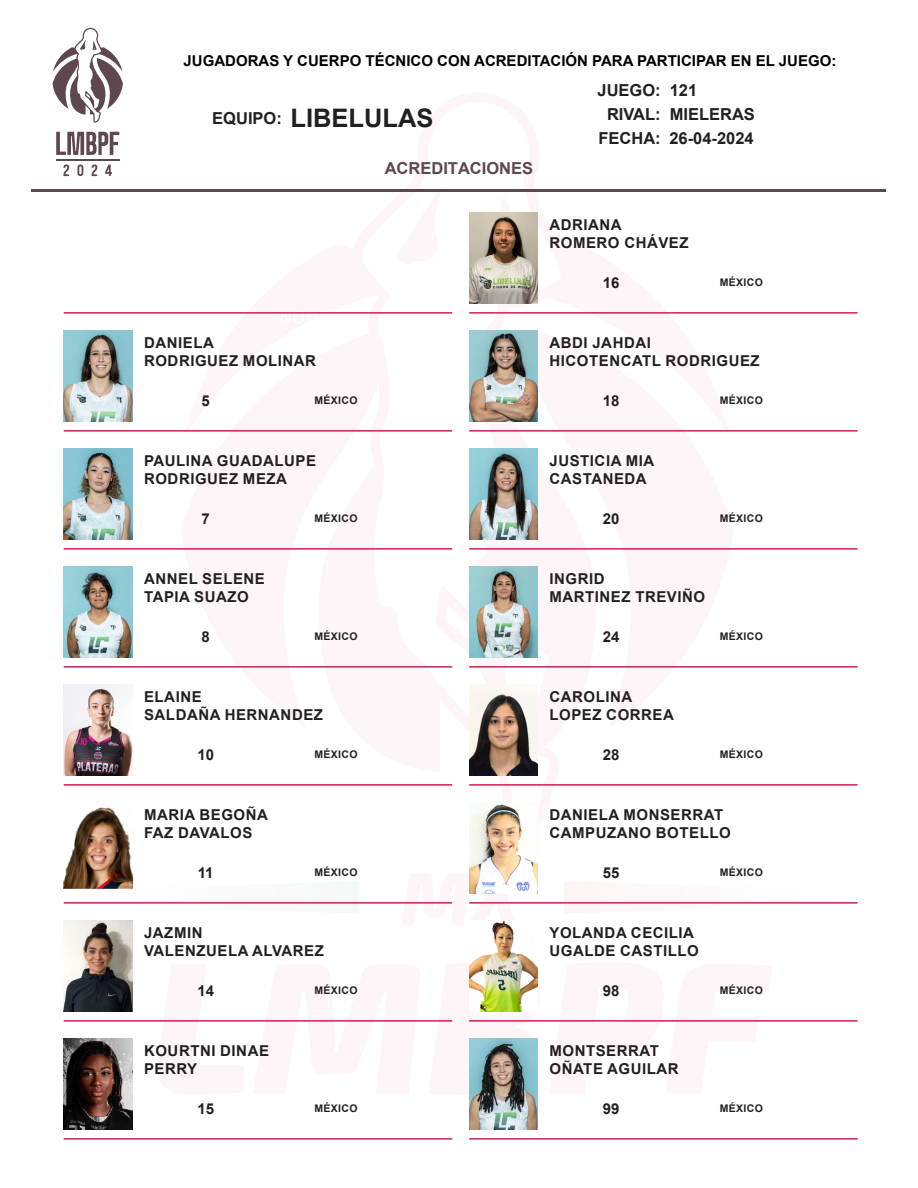
<style>
.page{position:relative;width:918px;height:1188px;background:#fff}
.page>*{position:absolute;margin:0;border:0;box-sizing:border-box;transform-origin:0 0}
.t1{font:700 25.5px "Arial";color:#231f20}
.t2{font:700 16.5px/24px "Arial";color:#231f20}
.t3{font:700 16.5px "Arial";color:#5e474f}
.t4{font:700 15px "Arial";letter-spacing:.035em;color:#231f20}
.t5{font:700 15px "Arial";color:#000}
.t6{font:700 10.5px "Arial";letter-spacing:.035em;color:#231f20}
</style>
<div class="page">
<svg style="left:89px;top:872px;width:44px;height:52px"></svg>
<svg style="left:452px;top:212px;width:86px;height:574px"></svg>
<hr style="left:32px;top:189px;width:854px;height:3px;background:#5e474f">
<svg style="left:53px;top:28px;width:70px;height:95px"></svg>
<svg style="left:56px;top:132px;width:63px;height:23px"></svg>
<svg style="left:63px;top:165px;width:6px;height:11px"></svg>
<svg style="left:77px;top:165px;width:6px;height:11px"></svg>
<svg style="left:92px;top:165px;width:5px;height:11px"></svg>
<svg style="left:105px;top:165px;width:7px;height:11px"></svg>
<hr style="left:56px;top:159px;width:64px;height:1px;background:#5e474f">
<hr style="left:64px;top:312px;width:388px;height:2px;background:#cc1f56">
<img style="left:64px;top:331px;width:68px;height:90px">
<hr style="left:64px;top:430px;width:388px;height:2px;background:#cc1f56">
<img style="left:64px;top:449px;width:68px;height:90px">
<hr style="left:64px;top:548px;width:388px;height:2px;background:#cc1f56">
<img style="left:64px;top:567px;width:68px;height:90px">
<hr style="left:64px;top:666px;width:388px;height:2px;background:#cc1f56">
<img style="left:64px;top:685px;width:68px;height:90px">
<hr style="left:64px;top:784px;width:388px;height:2px;background:#cc1f56">
<img style="left:64px;top:807px;width:68px;height:86px">
<hr style="left:64px;top:902px;width:388px;height:2px;background:#cc1f56">
<img style="left:64px;top:921px;width:68px;height:90px">
<hr style="left:64px;top:1020px;width:388px;height:2px;background:#cc1f56">
<img style="left:64px;top:1039px;width:68px;height:90px">
<hr style="left:64px;top:1138px;width:388px;height:2px;background:#cc1f56">
<img style="left:469px;top:213px;width:69px;height:90px">
<hr style="left:469px;top:312px;width:389px;height:2px;background:#cc1f56">
<img style="left:469px;top:331px;width:69px;height:90px">
<hr style="left:469px;top:430px;width:389px;height:2px;background:#cc1f56">
<img style="left:469px;top:449px;width:69px;height:90px">
<hr style="left:469px;top:548px;width:389px;height:2px;background:#cc1f56">
<img style="left:469px;top:567px;width:69px;height:90px">
<hr style="left:469px;top:666px;width:389px;height:2px;background:#cc1f56">
<img style="left:469px;top:685px;width:69px;height:90px">
<hr style="left:469px;top:784px;width:389px;height:2px;background:#cc1f56">
<img style="left:469px;top:803px;width:69px;height:90px">
<hr style="left:469px;top:902px;width:389px;height:2px;background:#cc1f56">
<img style="left:469px;top:921px;width:69px;height:90px">
<hr style="left:469px;top:1020px;width:389px;height:2px;background:#cc1f56">
<img style="left:469px;top:1039px;width:69px;height:90px">
<hr style="left:469px;top:1138px;width:389px;height:2px;background:#cc1f56">
<p class="t5" style="left:184px;top:51px;width:654px">JUGADORAS Y CUERPO TÉCNICO CON ACREDITACIÓN PARA PARTICIPAR EN EL JUEGO:</p>
<p class="t2" style="left:669px;top:79px;width:87px">121<br>MIELERAS<br>26-04-2024</p>
<p class="t2" style="left:598px;top:79px;width:65px;text-align:center">JUEGO:<br>RIVAL:<br>FECHA:</p>
<h1 class="t1" style="left:291px;top:101px;width:145px">LIBELULAS</h1>
<p class="t2" style="left:212px;top:107px;width:71px">EQUIPO:</p>
<p class="t4" style="left:144px;top:332px;width:71px">DANIELA</p>
<p class="t4" style="left:144px;top:350px;width:174px">RODRIGUEZ MOLINAR</p>
<p class="t4" style="left:202px;top:390px;width:10px">5</p>
<p class="t6" style="left:314px;top:393px;width:45px">MÉXICO</p>
<p class="t4" style="left:144px;top:450px;width:174px">PAULINA GUADALUPE</p>
<p class="t4" style="left:144px;top:468px;width:144px">RODRIGUEZ MEZA</p>
<p class="t4" style="left:202px;top:508px;width:10px">7</p>
<p class="t6" style="left:314px;top:511px;width:45px">MÉXICO</p>
<p class="t4" style="left:144px;top:568px;width:122px">ANNEL SELENE</p>
<p class="t4" style="left:144px;top:586px;width:106px">TAPIA SUAZO</p>
<p class="t4" style="left:202px;top:626px;width:10px">8</p>
<p class="t6" style="left:314px;top:629px;width:45px">MÉXICO</p>
<p class="t4" style="left:144px;top:686px;width:59px">ELAINE</p>
<p class="t4" style="left:144px;top:704px;width:180px">SALDAÑA HERNANDEZ</p>
<p class="t4" style="left:197px;top:744px;width:18px">10</p>
<p class="t6" style="left:314px;top:747px;width:45px">MÉXICO</p>
<p class="t4" style="left:144px;top:804px;width:125px">MARIA BEGOÑA</p>
<p class="t4" style="left:144px;top:822px;width:110px">FAZ DAVALOS</p>
<p class="t4" style="left:198px;top:862px;width:17px">11</p>
<p class="t6" style="left:314px;top:865px;width:45px">MÉXICO</p>
<p class="t4" style="left:144px;top:922px;width:60px">JAZMIN</p>
<p class="t4" style="left:144px;top:940px;width:181px">VALENZUELA ALVAREZ</p>
<p class="t4" style="left:197px;top:980px;width:18px">14</p>
<p class="t6" style="left:314px;top:983px;width:45px">MÉXICO</p>
<p class="t4" style="left:144px;top:1040px;width:126px">KOURTNI DINAE</p>
<p class="t4" style="left:144px;top:1058px;width:55px">PERRY</p>
<p class="t4" style="left:197px;top:1098px;width:18px">15</p>
<p class="t6" style="left:314px;top:1101px;width:45px">MÉXICO</p>
<p class="t3" style="left:385px;top:156px;width:150px">ACREDITACIONES</p>
<p class="t4" style="left:550px;top:214px;width:74px">ADRIANA</p>
<p class="t4" style="left:550px;top:232px;width:141px">ROMERO CHÁVEZ</p>
<p class="t4" style="left:603px;top:272px;width:18px">16</p>
<p class="t6" style="left:720px;top:275px;width:45px">MÉXICO</p>
<p class="t4" style="left:550px;top:332px;width:103px">ABDI JAHDAI</p>
<p class="t4" style="left:550px;top:350px;width:212px">HICOTENCATL RODRIGUEZ</p>
<p class="t4" style="left:603px;top:390px;width:18px">18</p>
<p class="t6" style="left:720px;top:393px;width:45px">MÉXICO</p>
<p class="t4" style="left:550px;top:450px;width:106px">JUSTICIA MIA</p>
<p class="t4" style="left:550px;top:468px;width:99px">CASTANEDA</p>
<p class="t4" style="left:603px;top:508px;width:18px">20</p>
<p class="t6" style="left:720px;top:511px;width:45px">MÉXICO</p>
<p class="t4" style="left:550px;top:568px;width:57px">INGRID</p>
<p class="t4" style="left:550px;top:586px;width:157px">MARTINEZ TREVIÑO</p>
<p class="t4" style="left:603px;top:626px;width:18px">24</p>
<p class="t6" style="left:720px;top:629px;width:45px">MÉXICO</p>
<p class="t4" style="left:550px;top:686px;width:84px">CAROLINA</p>
<p class="t4" style="left:550px;top:704px;width:126px">LOPEZ CORREA</p>
<p class="t4" style="left:603px;top:744px;width:18px">28</p>
<p class="t6" style="left:720px;top:747px;width:45px">MÉXICO</p>
<p class="t4" style="left:550px;top:804px;width:175px">DANIELA MONSERRAT</p>
<p class="t4" style="left:550px;top:822px;width:183px">CAMPUZANO BOTELLO</p>
<p class="t4" style="left:603px;top:862px;width:18px">55</p>
<p class="t6" style="left:720px;top:865px;width:45px">MÉXICO</p>
<p class="t4" style="left:550px;top:922px;width:146px">YOLANDA CECILIA</p>
<p class="t4" style="left:550px;top:940px;width:151px">UGALDE CASTILLO</p>
<p class="t4" style="left:603px;top:980px;width:18px">98</p>
<p class="t6" style="left:720px;top:983px;width:45px">MÉXICO</p>
<p class="t4" style="left:550px;top:1040px;width:111px">MONTSERRAT</p>
<p class="t4" style="left:550px;top:1058px;width:131px">OÑATE AGUILAR</p>
<p class="t4" style="left:603px;top:1098px;width:18px">99</p>
<p class="t6" style="left:720px;top:1101px;width:45px">MÉXICO</p>
</div>
